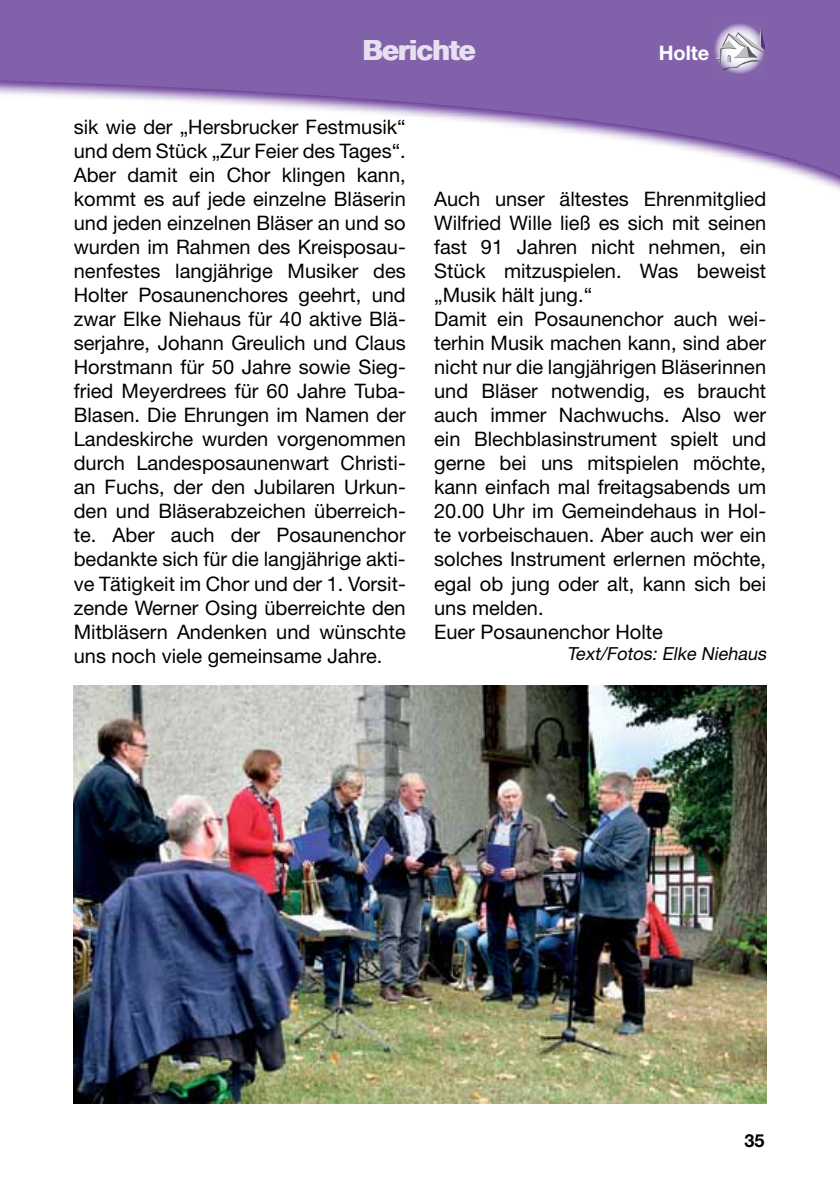
<style>
.page{position:relative;width:840px;height:1191px;background:#fff}
.page>*{position:absolute;margin:0;border:0;box-sizing:border-box;transform-origin:0 0}
.t1{font:700 28px "Helvetica Neue LT Std";color:#e6e0f0}
.t2{font:20px/24px "Helvetica Neue LT Std";color:#000}
.t3{font:700 20px "Helvetica Neue LT Std";color:#fff}
.t4{font:italic 18px "Helvetica Neue LT Std";color:#000}
.t5{font:700 18px "Helvetica Neue LT Std";color:#000}
</style>
<div class="page">
<svg style="left:0;top:0;width:839px;height:184px;fill:#8162aa"></svg>
<svg style="left:713px;top:23px;width:51px;height:51px"></svg>
<svg style="left:713px;top:28px;width:51px;height:43px;background:#b9afc9"></svg>
<img style="left:74px;top:686px;width:691px;height:417px">
<h1 class="t1" style="left:363px;top:32px;width:114px">Berichte</h1>
<p class="t3" style="left:658px;top:40px;width:52px">Holte</p>
<p class="t2" style="left:74px;top:115px;width:333px;text-align:justify">sik wie der „Hersbrucker Festmusik“ und dem Stück „Zur Feier des Tages“.<br>Aber damit ein Chor klingen kann, kommt es auf jede einzelne Bläserin und jeden einzelnen Bläser an und so wurden im Rahmen des Kreisposau&shy;nenfestes langjährige Musiker des Holter Posaunenchores geehrt, und zwar Elke Niehaus für 40 aktive Blä&shy;serjahre, Johann Greulich und Claus Horstmann für 50 Jahre sowie Sieg&shy;fried Meyerdrees für 60 Jahre Tuba-Blasen. Die Ehrungen im Namen der Landeskirche wurden vorgenommen durch Landesposaunenwart Christi&shy;an Fuchs, der den Jubilaren Urkun&shy;den und Bläserabzeichen überreich&shy;te. Aber auch der Posaunenchor bedankte sich für die langjährige akti&shy;ve Tätigkeit im Chor und der 1. Vorsit&shy;zende Werner Osing überreichte den Mitbläsern Andenken und wünschte uns noch viele gemeinsame Jahre.</p>
<p class="t2" style="left:434px;top:187px;width:333px">Auch unser ältestes Ehrenmitglied<br>Wilfried Wille ließ es sich mit seinen fast 91 Jahren nicht nehmen, ein<br>Stück mitzuspielen. Was beweist „Musik hält jung.“<br>Damit ein Posaunenchor auch wei&shy;terhin Musik machen kann, sind aber nicht nur die langjährigen Bläserinnen und Bläser notwendig, es braucht auch immer Nachwuchs. Also wer ein Blechblasinstrument spielt und gerne bei uns mitspielen möchte, kann einfach mal freitagsabends um<br>20.00 Uhr im Gemeindehaus in Hol&shy;te vorbeischauen. Aber auch wer ein solches Instrument erlernen möchte, egal ob jung oder alt, kann sich bei uns melden.<br>Euer Posaunenchor Holte</p>
<p class="t4" style="left:566px;top:643px;width:204px">Text/Fotos: Elke Niehaus</p>
<p class="t5" style="left:744px;top:1129px;width:22px">35</p>
</div>
